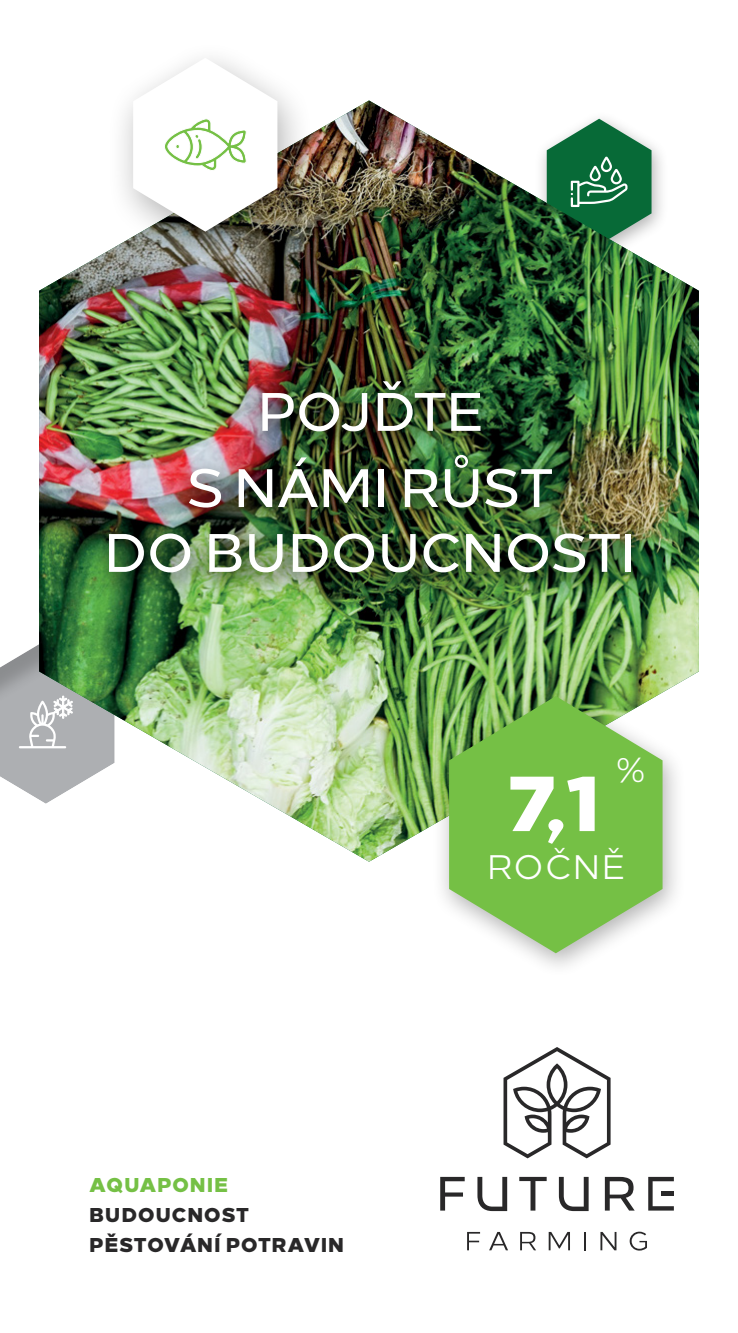
<style>
.page{position:relative;width:738px;height:1333px;background:#fff}
.page>*{position:absolute;margin:0;border:0;box-sizing:border-box;transform-origin:0 0}
.t1{font:800 80px "Loew";color:#fff}
.t2{font:500 54px/64.8px "Loew";letter-spacing:-.03em;color:#fff;text-align:center}
.t3{font:34px "Loew";letter-spacing:.02em;color:#fff}
.Vychozi_text{font:800 20px/30px "Loew";letter-spacing:.025em;color:#292829}
.s1{color:#75c045}
</style>
<div class="page">
<svg style="left:0;top:644px;width:39px;height:156px"></svg>
<img style="left:39px;top:100px;width:659px;height:761px">
<svg style="left:467px;top:1231px;width:12px;height:19px"></svg>
<svg style="left:489px;top:1231px;width:18px;height:19px"></svg>
<svg style="left:520px;top:1231px;width:15px;height:19px"></svg>
<svg style="left:548px;top:1231px;width:21px;height:19px"></svg>
<svg style="left:584px;top:1232px;width:1px;height:18px"></svg>
<svg style="left:600px;top:1231px;width:16px;height:19px"></svg>
<svg style="left:629px;top:1231px;width:17px;height:19px"></svg>
<svg style="left:440px;top:1176px;width:24px;height:34px"></svg>
<svg style="left:519px;top:1176px;width:27px;height:34px"></svg>
<svg style="left:604px;top:1176px;width:30px;height:34px"></svg>
<svg style="left:477px;top:1176px;width:30px;height:34px"></svg>
<svg style="left:558px;top:1176px;width:30px;height:34px"></svg>
<svg style="left:648px;top:1176px;width:25px;height:34px"></svg>
<hr style="left:661px;top:1191px;width:12px;height:4px;background:#292829">
<svg style="left:503px;top:1047px;width:107px;height:111px"></svg>
<div style="left:431px;top:684px;width:254px;height:294px;background:#000;opacity:.3"></div>
<svg style="left:449px;top:696px;width:213px;height:257px;background:#87c461"></svg>
<div style="left:106px;top:39px;width:208px;height:231px;background:#000;opacity:.3"></div>
<svg style="left:133px;top:58px;width:144px;height:174px"></svg>
<img style="left:92px;top:368px;width:562px;height:231px">
<p class="t2" style="left:256px;top:374px;width:228px">POJĎTE</p>
<p class="t2" style="left:103px;top:450px;width:534px">S NÁMI RŮST<br>DO BUDOUCNOSTI</p>
<p class="t1" style="left:508px;top:734px;width:92px">7,1</p>
<p class="t3" style="left:616px;top:743px;width:30px">%</p>
<p class="Vychozi_text" style="left:89px;top:1167px;width:161px"><span class="s1">AQUAPONIE<br></span>BUDOUCNOST</p>
<p class="Vychozi_text" style="left:89px;top:1227px;width:256px">PĚSTOVÁNÍ POTRAVIN</p>
<p class="t3" style="left:486px;top:840px;width:140px">ROČNĚ</p>
</div>
